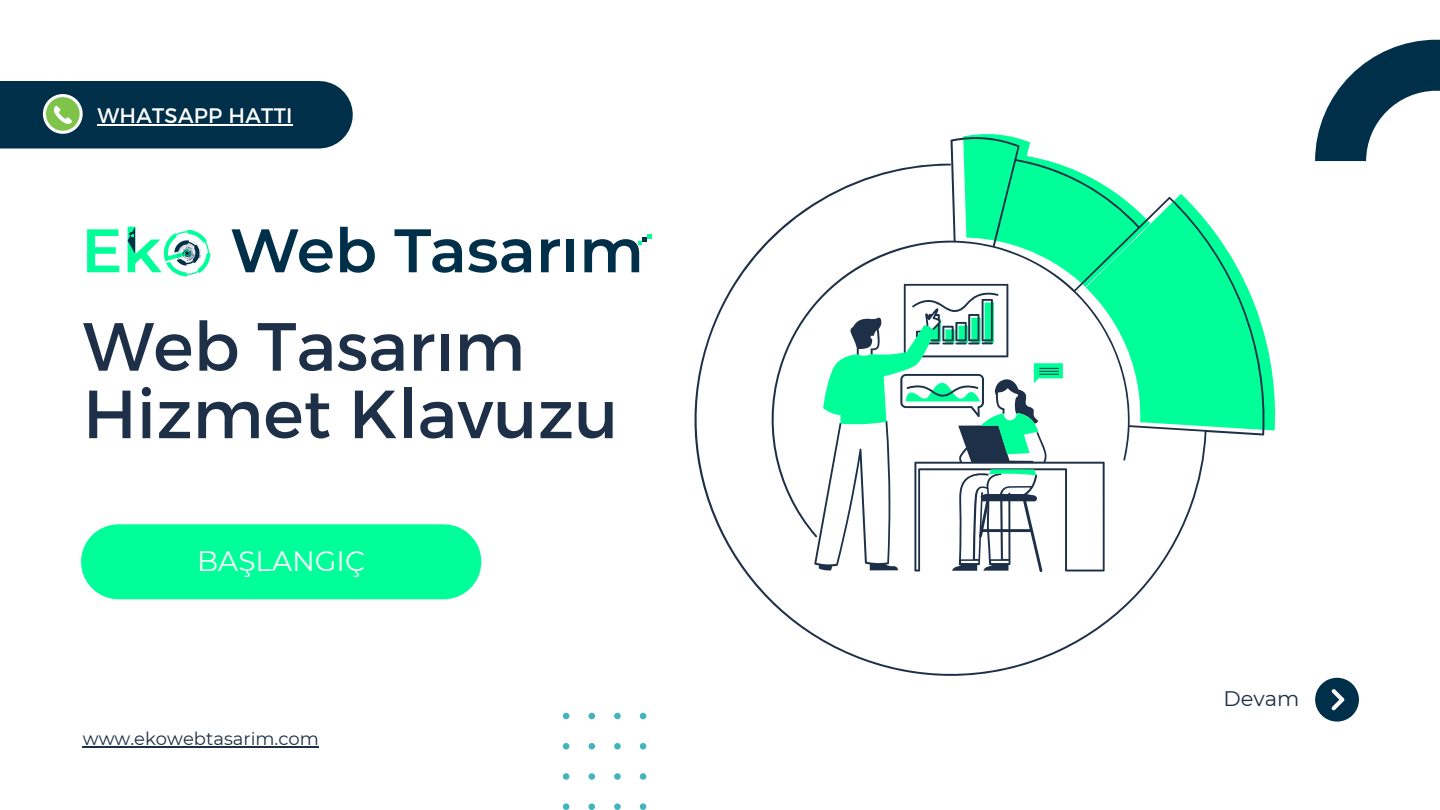
<style>
.page{position:relative;width:1440px;height:810px;background:#fff}
.page>*{position:absolute;margin:0;border:0;box-sizing:border-box;transform-origin:0 0}
.t1{font:68px "Montserrat";color:#1e3048}
.t2{font:28px "Montserrat";color:#fff}
.t3{font:21px "Montserrat";letter-spacing:.015em;color:#fff}
.t4{font:21px "Montserrat";color:#1e3048}
.t5{font:18px "Montserrat";color:#1e3048}
</style>
<div class="page">
<svg style="left:963px;top:134px;width:312px;height:297px"></svg>
<svg style="left:695px;top:137px;width:571px;height:539px"></svg>
<svg style="left:823px;top:284px;width:240px;height:288px"></svg>
<svg style="left:1315px;top:678px;width:44px;height:43px"></svg>
<div style="left:0;top:81px;width:319px;height:67px;background:#002f4a"></div>
<div style="left:118px;top:524px;width:326px;height:75px;background:#0f9"></div>
<svg style="left:1315px;top:40px;width:125px;height:121px"></svg>
<svg style="left:563px;top:713px;width:83px;height:97px"></svg>
<svg style="left:87px;top:229px;width:32px;height:43px"></svg>
<svg style="left:232px;top:229px;width:101px;height:44px"></svg>
<svg style="left:340px;top:227px;width:35px;height:46px"></svg>
<svg style="left:395px;top:229px;width:67px;height:44px"></svg>
<svg style="left:468px;top:239px;width:63px;height:34px"></svg>
<svg style="left:541px;top:239px;width:19px;height:33px"></svg>
<div style="left:567px;top:240px;width:7px;height:32px;background:#002f4a"></div>
<svg style="left:584px;top:234px;width:68px;height:38px"></svg>
<svg style="left:128px;top:227px;width:82px;height:49px"></svg>
<svg style="left:43px;top:94px;width:40px;height:40px"></svg>
<hr style="left:97px;top:124px;width:196px;height:2px;background:#fff">
<hr style="left:83px;top:747px;width:236px;height:1px;background:#1e3048">
<p class="t3" style="left:97px;top:101px;width:197px">WHATSAPP HATTI</p>
<p class="t1" style="left:83px;top:302px;width:444px">Web Tasarım</p>
<p class="t1" style="left:83px;top:370px;width:537px">Hizmet Klavuzu</p>
<p class="t2" style="left:197px;top:544px;width:169px">BAŞLANGIÇ</p>
<p class="t5" style="left:83px;top:728px;width:237px">www.ekowebtasari m.com</p>
<p class="t4" style="left:1223px;top:686px;width:78px">Devam</p>
</div>
